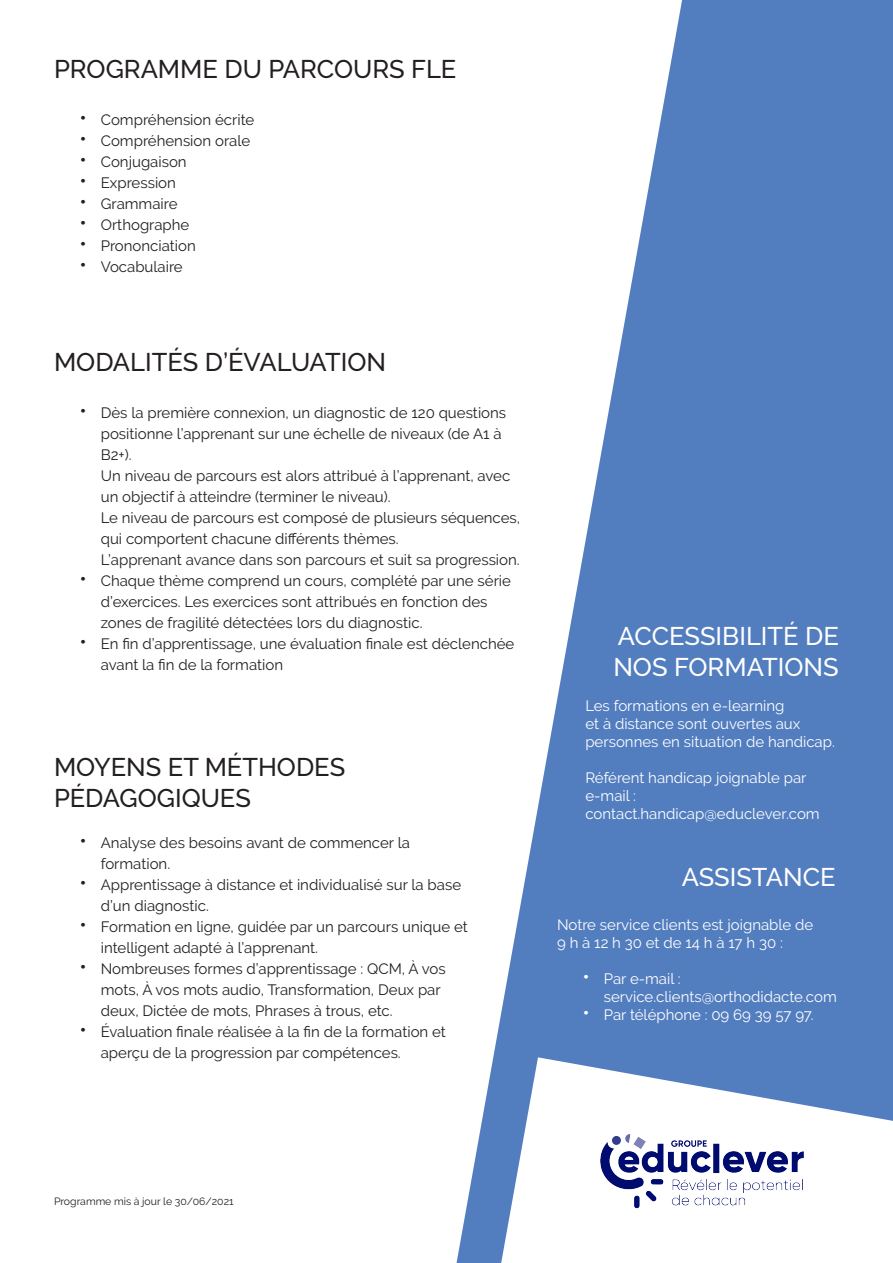
<style>
.page{position:relative;width:893px;height:1263px;background:#fff}
.page>*{position:absolute;margin:0;border:0;box-sizing:border-box;transform-origin:0 0}
.t1{font:500 25.5px/30.6px "Raleway";color:#231f20}
.t2{font:500 25.5px/30.6px "Raleway";color:#fff}
.t3{font:15px/21px "Raleway";color:#231f20}
.sous_paragraphe{font:15px/18px "Raleway";color:#fff}
.sous_paragraphe-2{font:10.5px "Raleway";color:#231f20}
.s1{font-size:21px}
</style>
<div class="page">
<svg style="left:457px;top:0;width:436px;height:1263px;fill:#527dbf"></svg>
<svg style="left:501px;top:1057px;width:392px;height:206px"></svg>
<img style="left:601px;top:1134px;width:203px;height:75px">
<p class="t1" style="left:54px;top:54px;width:404px">PROGRAMME DU PARCOURS FLE</p>
<p class="t3" style="left:80px;top:109px;width:176px"><span class="s1">•</span> Compréhension écrite</p>
<p class="t3" style="left:80px;top:130px;width:172px"><span class="s1">•</span> Compréhension orale</p>
<p class="t3" style="left:80px;top:151px;width:109px"><span class="s1">•</span> Conjugaison</p>
<p class="t3" style="left:80px;top:172px;width:98px"><span class="s1">•</span> Expression</p>
<p class="t3" style="left:80px;top:193px;width:100px"><span class="s1">•</span> Grammaire</p>
<p class="t3" style="left:80px;top:214px;width:111px"><span class="s1">•</span> Orthographe</p>
<p class="t3" style="left:80px;top:235px;width:118px"><span class="s1">•</span> Prononciation</p>
<p class="t3" style="left:80px;top:256px;width:105px"><span class="s1">•</span> Vocabulaire</p>
<p class="t1" style="left:54px;top:347px;width:334px">MODALITÉS D’ÉVALUATION</p>
<p class="t3" style="left:101px;top:402px;width:421px;text-indent:-21px"><span class="s1">•</span> Dès la première connexion, un diagnostic de 120 questions positionne l’apprenant sur une échelle de niveaux (de A1 à B2+).<br>Un niveau de parcours est alors attribué à l’apprenant, avec un objectif à atteindre (terminer le niveau).<br>Le niveau de parcours est composé de plusieurs séquences, qui comportent chacune différents thèmes.<br>L’apprenant avance dans son parcours et suit sa progression.</p>
<p class="t3" style="left:101px;top:570px;width:412px;text-indent:-21px"><span class="s1">•</span> Chaque thème comprend un cours, complété par une série d’exercices. Les exercices sont attribués en fonction des zones de fragilité détectées lors du diagnostic.</p>
<p class="t3" style="left:101px;top:633px;width:415px;text-indent:-21px"><span class="s1">•</span> En fin d’apprentissage, une évaluation finale est déclenchée avant la fin de la formation</p>
<p class="t1" style="left:54px;top:752px;width:293px">MOYENS ET MÉTHODES<br>PÉDAGOGIQUES</p>
<p class="t3" style="left:101px;top:832px;width:311px;text-indent:-21px"><span class="s1">•</span> Analyse des besoins avant de commencer la formation.</p>
<p class="t3" style="left:101px;top:874px;width:362px;text-indent:-21px"><span class="s1">•</span> Apprentissage à distance et individualisé sur la base d’un diagnostic.</p>
<p class="t3" style="left:101px;top:916px;width:368px;text-indent:-21px"><span class="s1">•</span> Formation en ligne, guidée par un parcours unique et intelligent adapté à l’apprenant.</p>
<p class="t3" style="left:101px;top:958px;width:346px;text-indent:-21px"><span class="s1">•</span> Nombreuses formes d’apprentissage : QCM, À vos mots, À vos mots audio, Transformation, Deux par deux, Dictée de mots, Phrases à trous, etc.</p>
<p class="t3" style="left:101px;top:1021px;width:347px;text-indent:-21px"><span class="s1">•</span> Évaluation finale réalisée à la fin de la formation et aperçu de la progression par compétences.</p>
<p class="t2" style="left:613px;top:621px;width:227px">ACCESSIBILITÉ DE<br>NOS FORMATIONS</p>
<p class="sous_paragraphe" style="left:585px;top:697px;width:251px">Les formations en e-learning<br>et à distance sont ouvertes aux personnes en situation de handicap.</p>
<p class="sous_paragraphe" style="left:585px;top:769px;width:236px">Référent handicap joignable par e-mail : contact.handicap@educlever.com</p>
<p class="t2" style="left:682px;top:862px;width:155px">ASSISTANCE</p>
<p class="sous_paragraphe" style="left:557px;top:916px;width:258px">Notre service clients est joignable de<br>9 h à 12 h 30 et de 14 h à 17 h 30 :</p>
<p class="sous_paragraphe" style="left:604px;top:970px;width:234px;text-indent:-21px"><span class="s1">•</span> Par e-mail : service.clients@orthodidacte.com</p>
<p class="sous_paragraphe" style="left:583px;top:1006px;width:233px"><span class="s1">•</span> Par téléphone : 09 69 39 57 97.</p>
<p class="sous_paragraphe-2" style="left:54px;top:1195px;width:181px">Programme mis à jour le 30/06/2021</p>
</div>
